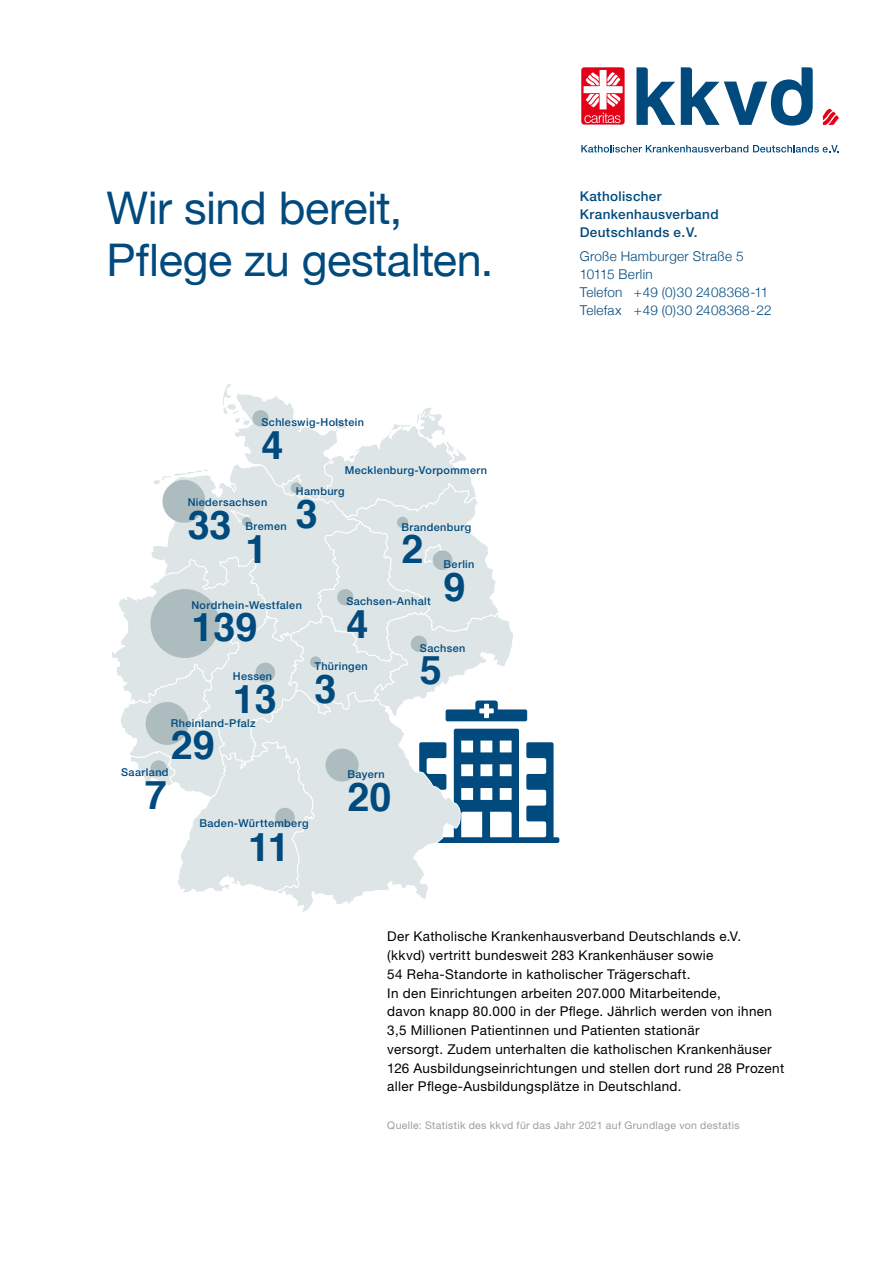
<style>
.page{position:relative;width:893px;height:1263px;background:#fff}
.page>*{position:absolute;margin:0;border:0;box-sizing:border-box;transform-origin:0 0}
.t1{font:45px/52.5px "Helvetica Neue";letter-spacing:-.01em;color:#004a7e}
.t2{font:700 39.45px "Helvetica";color:#004a7e}
.t3{font:13.5px/18.8px "Helvetica Neue LT Std";letter-spacing:.025em;color:#000}
.t4{font:300 13.5px/18px "Helvetica Neue";letter-spacing:.02em;color:#004a7e}
.t5{font:500 13.5px/18px "Helvetica Neue LT Std";letter-spacing:.025em;color:#004a7e}
.t6{font:500 10.8px "Helvetica Neue LT Std";letter-spacing:.035em;color:#004a7e}
.t7{font:10.5px "Helvetica Neue LT Std";letter-spacing:.03em;color:#9c9d9d}
</style>
<div class="page">
<svg style="left:581px;top:145px;width:258px;height:7px"></svg>
<svg style="left:581px;top:67px;width:44px;height:58px"></svg>
<svg style="left:823px;top:109px;width:16px;height:16px"></svg>
<svg style="left:636px;top:67px;width:39px;height:58px"></svg>
<svg style="left:681px;top:67px;width:132px;height:59px"></svg>
<svg style="left:286px;top:894px;width:140px;height:17px"></svg>
<svg style="left:112px;top:384px;width:447px;height:510px"></svg>
<div style="left:242px;top:517px;width:9px;height:9px;background:#adbcbe;border-radius:50%"></div>
<div style="left:150px;top:589px;width:69px;height:69px;background:#adbcbe;border-radius:50%"></div>
<div style="left:162px;top:480px;width:43px;height:43px;background:#adbcbe;border-radius:50%"></div>
<div style="left:252px;top:410px;width:17px;height:16px;background:#adbcbe;border-radius:50%"></div>
<div style="left:291px;top:482px;width:11px;height:11px;background:#adbcbe;border-radius:50%"></div>
<div style="left:433px;top:550px;width:19px;height:20px;background:#adbcbe;border-radius:50%"></div>
<div style="left:397px;top:517px;width:11px;height:11px;background:#adbcbe;border-radius:50%"></div>
<div style="left:337px;top:589px;width:16px;height:16px;background:#adbcbe;border-radius:50%"></div>
<div style="left:310px;top:656px;width:11px;height:12px;background:#adbcbe;border-radius:50%"></div>
<div style="left:411px;top:636px;width:16px;height:16px;background:#adbcbe;border-radius:50%"></div>
<div style="left:256px;top:663px;width:19px;height:19px;background:#adbcbe;border-radius:50%"></div>
<div style="left:146px;top:702px;width:43px;height:43px;background:#adbcbe;border-radius:50%"></div>
<div style="left:150px;top:760px;width:17px;height:17px;background:#adbcbe;border-radius:50%"></div>
<div style="left:275px;top:808px;width:20px;height:19px;background:#adbcbe;border-radius:50%"></div>
<div style="left:326px;top:749px;width:33px;height:33px;background:#adbcbe;border-radius:50%"></div>
<h1 class="t1" style="left:107px;top:184px;width:388px">Wir sind bereit,<br>Pflege zu gestalten.</h1>
<p class="t6" style="left:262px;top:416px;width:104px">Schleswig-Holstein</p>
<p class="t6" style="left:345px;top:464px;width:144px">Mecklenburg-Vorpommern</p>
<h2 class="t2" style="left:296px;top:482px;width:23px">3</h2>
<h2 class="t2" style="left:262px;top:413px;width:23px">4</h2>
<p class="t6" style="left:296px;top:485px;width:50px">Hamburg</p>
<p class="t6" style="left:188px;top:496px;width:81px">Niedersachsen</p>
<h2 class="t2" style="left:188px;top:493px;width:45px">33</h2>
<p class="t6" style="left:245px;top:519px;width:43px">Bremen</p>
<p class="t6" style="left:401px;top:520px;width:71px">Brandenburg</p>
<h2 class="t2" style="left:245px;top:517px;width:23px">1</h2>
<h2 class="t2" style="left:401px;top:518px;width:23px">2</h2>
<p class="t6" style="left:444px;top:558px;width:32px">Berlin</p>
<p class="t6" style="left:191px;top:598px;width:112px">Nordrhein-Westfalen</p>
<h2 class="t2" style="left:191px;top:596px;width:67px">139</h2>
<p class="t6" style="left:233px;top:670px;width:41px">Hessen</p>
<h2 class="t2" style="left:233px;top:667px;width:45px">13</h2>
<p class="t6" style="left:171px;top:716px;width:86px">Rheinland-Pfalz</p>
<h2 class="t2" style="left:171px;top:714px;width:45px">29</h2>
<p class="t6" style="left:121px;top:766px;width:49px">Saarland</p>
<h2 class="t2" style="left:145px;top:764px;width:23px">7</h2>
<p class="t6" style="left:346px;top:595px;width:86px">Sachsen-Anhalt</p>
<h2 class="t2" style="left:346px;top:592px;width:23px">4</h2>
<h2 class="t2" style="left:444px;top:555px;width:23px">9</h2>
<p class="t6" style="left:420px;top:641px;width:47px">Sachsen</p>
<p class="t6" style="left:314px;top:660px;width:55px">Thüringen</p>
<h2 class="t2" style="left:420px;top:639px;width:23px">5</h2>
<h2 class="t2" style="left:314px;top:657px;width:23px">3</h2>
<p class="t6" style="left:348px;top:768px;width:39px">Bayern</p>
<h2 class="t2" style="left:348px;top:765px;width:45px">20</h2>
<p class="t6" style="left:199px;top:817px;width:111px">Baden-Württemberg</p>
<h2 class="t2" style="left:248px;top:815px;width:43px">11</h2>
<p class="t5" style="left:580px;top:187px;width:140px">Katholischer<br>Krankenhausverband<br>Deutschlands e.V.</p>
<p class="t4" style="left:580px;top:247px;width:193px">Große Hamburger Straße 5<br>10115 Berlin<br>Telefon +49 (0)30 2408368-11<br>Telefax +49 (0)30 2408368-22</p>
<p class="t3" style="left:387px;top:927px;width:398px">Der Katholische Krankenhausverband Deutschlands e.V.<br>(kkvd) vertritt bundesweit 283 Krankenhäuser sowie<br>54 Reha-Standorte in katholischer Trägerschaft.<br>In den Einrichtungen arbeiten 207.000 Mitarbeitende,<br>davon knapp 80.000 in der Pflege. Jährlich werden von ihnen 3,5 Millionen Patientinnen und Patienten stationär<br>versorgt. Zudem unterhalten die katholischen Krankenhäuser 126 Ausbildungseinrichtungen und stellen dort rund 28 Prozent aller Pflege-Ausbildungsplätze in Deutschland.</p>
<p class="t7" style="left:387px;top:1119px;width:354px">Quelle: Statistik des kkvd für das Jahr 2021 auf Grundlage von destatis</p>
</div>
